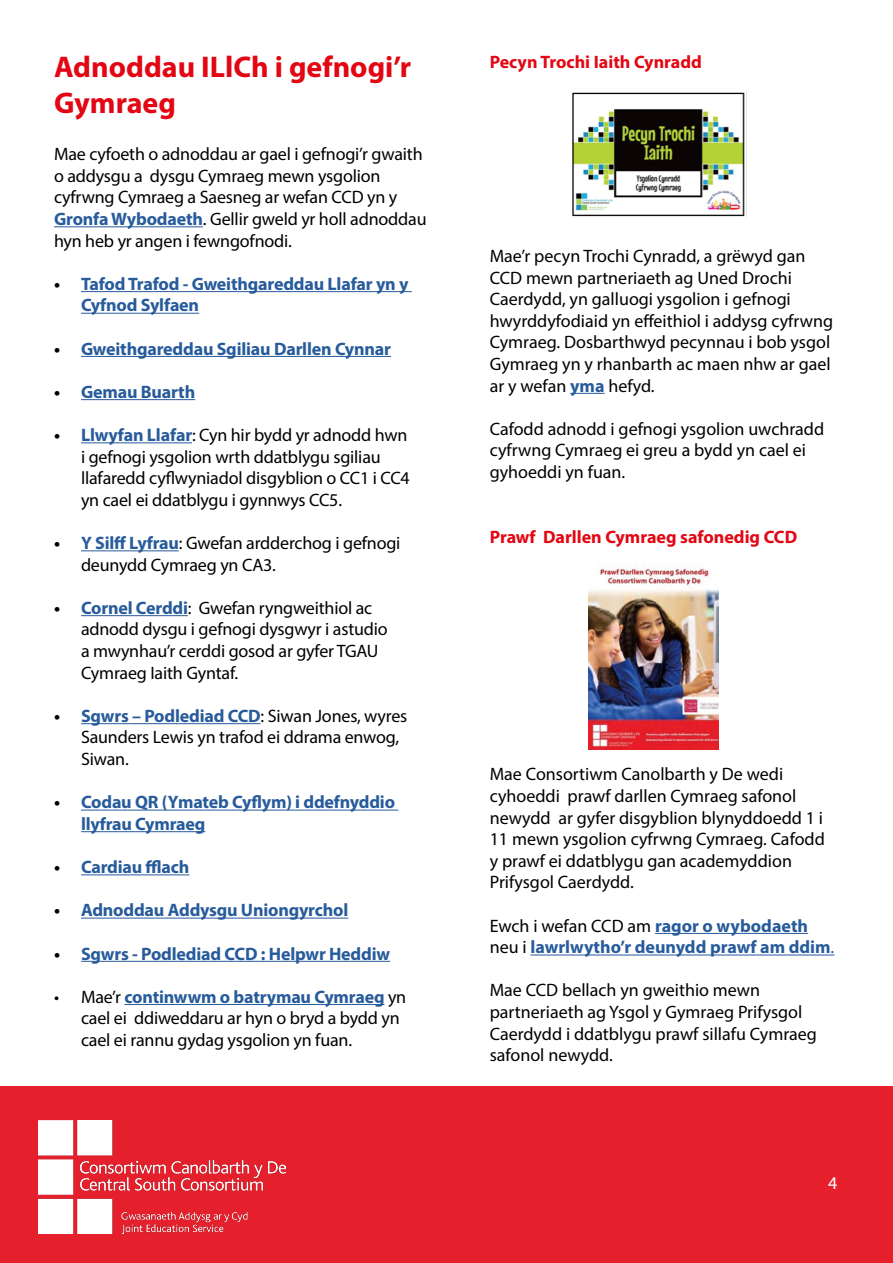
<style>
.page{position:relative;width:893px;height:1263px;background:#fff}
.page>*{position:absolute;margin:0;border:0;box-sizing:border-box;transform-origin:0 0}
.t1{font:700 30px/36px "Myriad Pro";color:#e30613}
.t2{font:18px/21.6px "Myriad Pro";letter-spacing:-.01em;color:#000}
.t3{font:700 18px/21.6px "Myriad Pro";letter-spacing:-.01em;color:#275b9b}
.t4{font:700 18px "Myriad Pro";color:#e30613}
.t5{font:18px "Myriad Pro";color:#fff}
.s1{font-weight:700;color:#275b9b}
.s2{color:#000}
.s3{font-weight:700}
.s4{font-weight:400;color:#000}
.s5{font-weight:400}
</style>
<div class="page">
<hr style="left:54px;top:226px;width:149px;height:1px;background:#275b9b">
<hr style="left:81px;top:291px;width:331px;height:1px;background:#275b9b">
<hr style="left:81px;top:313px;width:118px;height:1px;background:#275b9b">
<hr style="left:81px;top:356px;width:310px;height:1px;background:#275b9b">
<hr style="left:81px;top:399px;width:114px;height:1px;background:#275b9b">
<hr style="left:81px;top:442px;width:111px;height:1px;background:#275b9b">
<hr style="left:81px;top:550px;width:98px;height:1px;background:#275b9b">
<hr style="left:81px;top:615px;width:107px;height:1px;background:#275b9b">
<hr style="left:81px;top:723px;width:180px;height:1px;background:#275b9b">
<hr style="left:81px;top:810px;width:317px;height:1px;background:#275b9b">
<hr style="left:81px;top:831px;width:124px;height:1px;background:#275b9b">
<hr style="left:81px;top:874px;width:108px;height:1px;background:#275b9b">
<hr style="left:81px;top:918px;width:267px;height:1px;background:#275b9b">
<hr style="left:81px;top:961px;width:309px;height:1px;background:#275b9b">
<hr style="left:124px;top:1004px;width:260px;height:1px;background:#275b9b">
<div style="left:0;top:1086px;width:893px;height:177px;background:#e51f2b"></div>
<img style="left:38px;top:1120px;width:248px;height:113px">
<hr style="left:570px;top:393px;width:35px;height:1px;background:#275b9b">
<hr style="left:655px;top:933px;width:153px;height:1px;background:#275b9b">
<hr style="left:530px;top:954px;width:304px;height:1px;background:#275b9b">
<img style="left:572px;top:90px;width:175px;height:128px">
<img style="left:588px;top:566px;width:131px;height:184px">
<h1 class="t1" style="left:54px;top:47px;width:359px">Adnoddau ILlCh i gefnogi’r<br>Gymraeg</h1>
<p class="t2" style="left:54px;top:143px;width:374px">Mae cyfoeth o adnoddau ar gael i gefnogi’r gwaith o addysgu a dysgu Cymraeg mewn ysgolion cyfrwng Cymraeg a Saesneg ar wefan CCD yn y <span class="s1">Gronfa Wybodaeth</span>. Gellir gweld yr holl adnoddau hyn heb yr angen i fewngofnodi.</p>
<p class="t3" style="left:81px;top:272px;width:329px;text-indent:-27px"><span class="s2">•</span> Tafod Trafod - Gweithgareddau Llafar yn y<br>Cyfnod Sylfaen</p>
<p class="t3" style="left:54px;top:337px;width:339px"><span class="s2">•</span> Gweithgareddau Sgiliau Darllen Cynnar</p>
<p class="t3" style="left:54px;top:380px;width:143px"><span class="s2">•</span> Gemau Buarth</p>
<p class="t2" style="left:81px;top:424px;width:330px;text-indent:-27px"><span class="s3">•</span> <span class="s1">Llwyfan Llafar</span>: Cyn hir bydd yr adnodd hwn i gefnogi ysgolion wrth ddatblygu sgiliau llafaredd cyflwyniadol disgyblion o CC1 i CC4 yn cael ei ddatblygu i gynnwys CC5.</p>
<p class="t2" style="left:81px;top:532px;width:321px;text-indent:-27px"><span class="s3">•</span> <span class="s1">Y Silff Lyfrau</span>: Gwefan ardderchog i gefnogi deunydd Cymraeg yn CA3.</p>
<p class="t2" style="left:81px;top:597px;width:308px;text-indent:-27px"><span class="s3">•</span> <span class="s1">Cornel Cerddi</span>: Gwefan ryngweithiol ac adnodd dysgu i gefnogi dysgwyr i astudio a mwynhau’r cerddi gosod ar gyfer TGAU Cymraeg Iaith Gyntaf.</p>
<p class="t2" style="left:81px;top:705px;width:328px;text-indent:-27px"><span class="s3">•</span> <span class="s1">Sgwrs – Podlediad CCD</span>: Siwan Jones, wyres<br>Saunders Lewis yn trafod ei ddrama enwog,<br>Siwan.</p>
<p class="t3" style="left:81px;top:791px;width:316px;text-indent:-27px"><span class="s2">•</span> Codau QR (Ymateb Cyflym) i ddefnyddio llyfrau Cymraeg</p>
<p class="t3" style="left:54px;top:856px;width:137px"><span class="s2">•</span> Cardiau fflach</p>
<p class="t3" style="left:54px;top:899px;width:296px"><span class="s2">•</span> Adnoddau Addysgu Uniongyrchol</p>
<p class="t3" style="left:54px;top:942px;width:338px"><span class="s2">•</span> Sgwrs - Podlediad CCD : Helpwr Heddiw</p>
<p class="t2" style="left:81px;top:985px;width:327px;text-indent:-27px">• Mae’r <span class="s1">continwwm o batrymau Cymraeg</span> yn cael ei ddiweddaru ar hyn o bryd a bydd yn cael ei rannu gydag ysgolion yn fuan.</p>
<p class="t4" style="left:490px;top:50px;width:214px">Pecyn Trochi Iaith Cynradd</p>
<p class="t2" style="left:490px;top:245px;width:345px">Mae’r pecyn Trochi Cynradd, a grëwyd gan CCD mewn partneriaeth ag Uned Drochi Caerdydd, yn galluogi ysgolion i gefnogi hwyrddyfodiaid yn effeithiol i addysg cyfrwng Cymraeg. Dosbarthwyd pecynnau i bob ysgol Gymraeg yn y rhanbarth ac maen nhw ar gael ar y wefan <span class="s1">yma</span> hefyd.</p>
<p class="t2" style="left:490px;top:418px;width:336px">Cafodd adnodd i gefnogi ysgolion uwchradd cyfrwng Cymraeg ei greu a bydd yn cael ei gyhoeddi yn fuan.</p>
<p class="t4" style="left:490px;top:525px;width:309px">Prawf Darllen Cymraeg safonedig CCD</p>
<p class="t2" style="left:490px;top:763px;width:337px">Mae Consortiwm Canolbarth y De wedi cyhoeddi prawf darllen Cymraeg safonol newydd ar gyfer disgyblion blynyddoedd 1 i 11 mewn ysgolion cyfrwng Cymraeg. Cafodd y prawf ei ddatblygu gan academyddion Prifysgol Caerdydd.</p>
<p class="t3" style="left:490px;top:914px;width:346px"><span class="s4">Ewch i wefan CCD am</span> ragor o wybodaeth <span class="s4">neu i</span> lawrlwytho’r deunydd prawf am ddim<span class="s5">.</span></p>
<p class="t2" style="left:490px;top:979px;width:329px">Mae CCD bellach yn gweithio mewn partneriaeth ag Ysgol y Gymraeg Prifysgol Caerdydd i ddatblygu prawf sillafu Cymraeg safonol newydd.</p>
<p class="t5" style="left:828px;top:1172px;width:11px">4</p>
</div>
